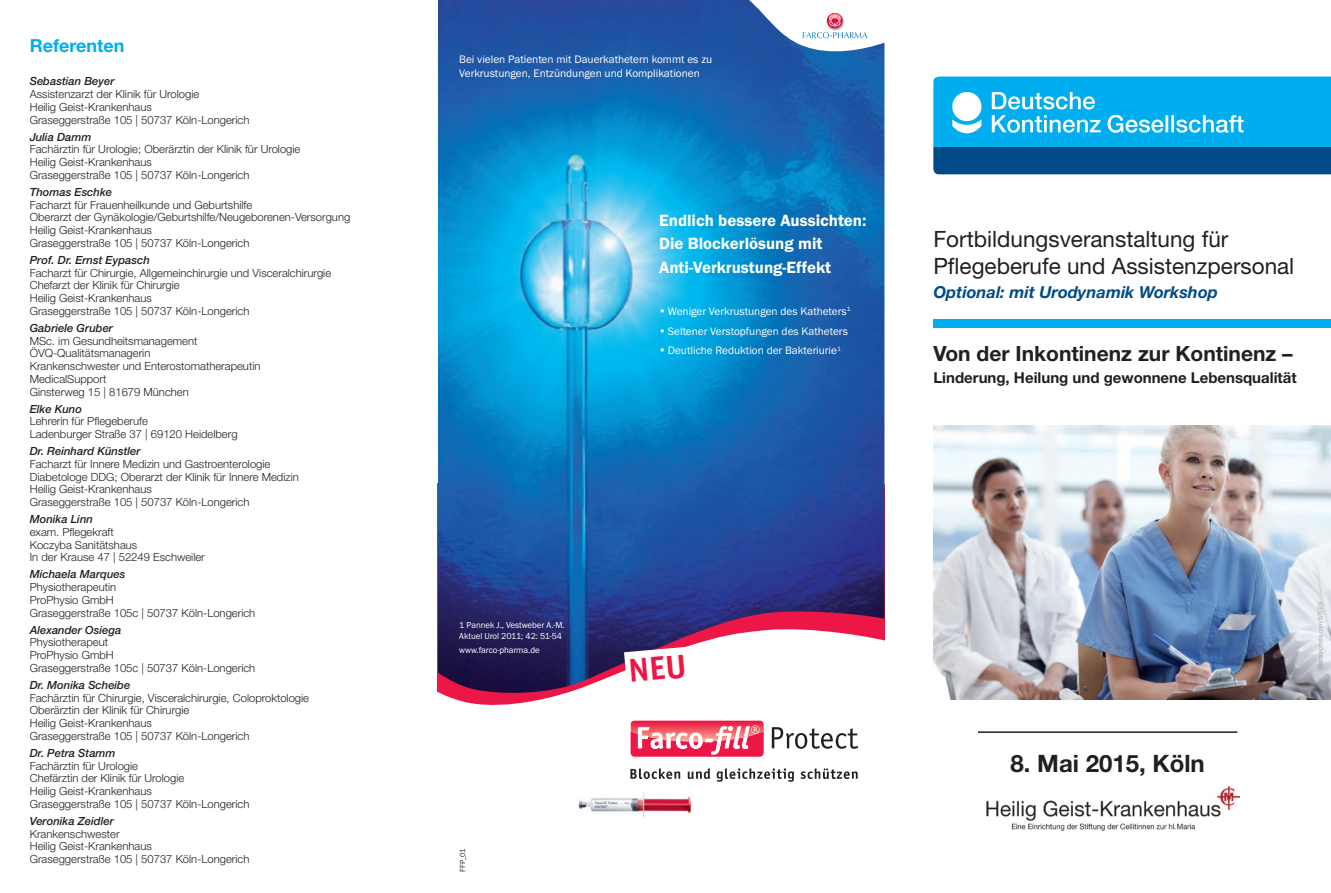
<style>
.page{position:relative;width:1331px;height:893px;background:#fff}
.page>*{position:absolute;margin:0;border:0;box-sizing:border-box;transform-origin:0 0}
.t1{font:700 24px "Helvetica Neue";color:#231f20}
.t2{font:22.5px/27px "Helvetica Neue";color:#231f20}
.t3{font:700 21px "Helvetica Neue";color:#231f20}
.t4{font:700 18px "Helvetica Neue";color:#00aeef}
.t5{font:600 16.8px/23.4px "Franklin Gothic Itc T";color:#fff}
.t6{font:italic 700 16.5px "Helvetica Neue";color:#004b87}
.t7{font:700 15px "Helvetica Neue";color:#231f20}
.t8{font:300 11.25px/12.8px "Helvetica Neue";color:#231f20}
.t9{font:11.25px/13.5px "Franklin Gothic Itc T";color:#fff}
.t10{font:italic 500 11.25px "Helvetica Neue";color:#231f20}
.t11{font:9px/10.8px "Franklin Gothic Itc T";letter-spacing:-.01em;color:#fff}
.t12{font:7.5px "Franklin Gothic Itc T";color:#231f20}
.t13{font:300 6px "Helvetica Neue";color:#939598}
</style>
<div class="page">
<hr style="left:978px;top:731px;width:259px;height:2px;background:#231f20">
<svg style="left:447px;top:696px;width:108px;height:9px"></svg>
<img style="left:438px;top:0;width:446px;height:696px">
<svg style="left:772px;top:727px;width:86px;height:22px"></svg>
<svg style="left:631px;top:721px;width:133px;height:36px"></svg>
<svg style="left:631px;top:768px;width:227px;height:14px"></svg>
<img style="left:578px;top:792px;width:114px;height:26px">
<svg style="left:803px;top:13px;width:64px;height:25px"></svg>
<img style="left:933px;top:425px;width:398px;height:275px">
<div style="left:933px;top:319px;width:398px;height:8px;background:#00aeef"></div>
<svg style="left:933px;top:77px;width:398px;height:97px;background:#1699d3"></svg>
<img style="left:986px;top:787px;width:254px;height:44px">
<svg style="left:624px;top:647px;width:68px;height:39px"></svg>
<h3 class="t4" style="left:30px;top:35px;width:96px">Referenten</h3>
<p class="t10" style="left:30px;top:75px;width:86px">Sebastian Beyer</p>
<p class="t8" style="left:30px;top:88px;width:221px">Assistenzarzt der Klinik für Urologie<br>Heilig Geist-Krankenhaus<br>Graseggerstraße 105 | 50737 Köln-Longerich</p>
<p class="t10" style="left:30px;top:130px;width:63px">Julia Damm</p>
<p class="t8" style="left:30px;top:143px;width:272px">Fachärztin für Urologie; Oberärztin der Klinik für Urologie<br>Heilig Geist-Krankenhaus<br>Graseggerstraße 105 | 50737 Köln-Longerich</p>
<p class="t10" style="left:30px;top:185px;width:84px">Thomas Eschke</p>
<p class="t8" style="left:30px;top:198px;width:322px">Facharzt für Frauenheilkunde und Geburtshilfe<br>Oberarzt der Gynäkologie/Geburtshilfe/Neugeborenen-Versorgung Heilig Geist-Krankenhaus<br>Graseggerstraße 105 | 50737 Köln-Longerich</p>
<p class="t10" style="left:30px;top:253px;width:122px">Prof. Dr. Ernst Eypasch</p>
<p class="t8" style="left:30px;top:266px;width:303px">Facharzt für Chirurgie, Allgemeinchirurgie und Visceralchirurgie Chefarzt der Klinik für Chirurgie<br>Heilig Geist-Krankenhaus<br>Graseggerstraße 105 | 50737 Köln-Longerich</p>
<p class="t10" style="left:30px;top:321px;width:85px">Gabriele Gruber</p>
<p class="t8" style="left:30px;top:334px;width:232px">MSc. im Gesundheitsmanagement<br>ÖVQ-Qualitätsmanagerin<br>Krankenschwester und Enterostomatherapeutin<br>MedicalSupport<br>Ginsterweg 15 | 81679 München</p>
<p class="t10" style="left:30px;top:402px;width:54px">Elke Kuno</p>
<p class="t8" style="left:30px;top:415px;width:209px">Lehrerin für Pflegeberufe<br>Ladenburger Straße 37 | 69120 Heidelberg</p>
<p class="t10" style="left:30px;top:444px;width:112px">Dr. Reinhard Künstler</p>
<p class="t8" style="left:30px;top:457px;width:271px">Facharzt für Innere Medizin und Gastroenterologie Diabetologe DDG; Oberarzt der Klinik für Innere Medizin Heilig Geist-Krankenhaus<br>Graseggerstraße 105 | 50737 Köln-Longerich</p>
<p class="t10" style="left:30px;top:512px;width:65px">Monika Linn</p>
<p class="t8" style="left:30px;top:525px;width:177px">exam. Pflegekraft<br>Koczyba Sanitätshaus<br>In der Krause 47 | 52249 Eschweiler</p>
<p class="t10" style="left:30px;top:568px;width:97px">Michaela Marques</p>
<p class="t8" style="left:30px;top:580px;width:227px">Physiotherapeutin<br>ProPhysio GmbH<br>Graseggerstraße 105c | 50737 Köln-Longerich</p>
<p class="t10" style="left:30px;top:623px;width:93px">Alexander Osiega</p>
<p class="t8" style="left:30px;top:636px;width:227px">Physiotherapeut<br>ProPhysio GmbH<br>Graseggerstraße 105c | 50737 Köln-Longerich</p>
<p class="t10" style="left:30px;top:678px;width:102px">Dr. Monika Scheibe</p>
<p class="t8" style="left:30px;top:691px;width:281px">Fachärztin für Chirurgie, Visceralchirurgie, Coloproktologie Oberärztin der Klinik für Chirurgie<br>Heilig Geist-Krankenhaus<br>Graseggerstraße 105 | 50737 Köln-Longerich</p>
<p class="t10" style="left:30px;top:746px;width:87px">Dr. Petra Stamm</p>
<p class="t8" style="left:30px;top:759px;width:221px">Fachärztin für Urologie<br>Chefärztin der Klinik für Urologie<br>Heilig Geist-Krankenhaus<br>Graseggerstraße 105 | 50737 Köln-Longerich</p>
<p class="t10" style="left:30px;top:814px;width:86px">Veronika Zeidler</p>
<p class="t8" style="left:30px;top:827px;width:221px">Krankenschwester<br>Heilig Geist-Krankenhaus<br>Graseggerstraße 105 | 50737 Köln-Longerich</p>
<p class="t9" style="left:459px;top:52px;width:254px">Bei vielen Patienten mit Dauerkathetern kommt es zu<br>Verkrustungen, Entzündungen und Komplikationen</p>
<h3 class="t5" style="left:659px;top:208px;width:209px">Endlich bessere Aussichten:<br>Die Blockerlösung mit<br>Anti-Verkrustung-Effekt</h3>
<p class="t9" style="left:660px;top:304px;width:192px">• Weniger Verkrustungen des Katheters<sup>1</sup></p>
<p class="t9" style="left:660px;top:324px;width:190px">• Seltener Verstopfungen des Katheters</p>
<p class="t9" style="left:660px;top:344px;width:183px">• Deutliche Reduktion der Bakteriurie<sup>1</sup></p>
<h2 class="t2" style="left:933px;top:225px;width:362px">Fortbildungsveranstaltung für<br>Pflegeberufe und Assistenzpersonal</h2>
<h3 class="t6" style="left:933px;top:282px;width:286px">Optional: mit Urodynamik Workshop</h3>
<h3 class="t3" style="left:933px;top:340px;width:361px">Von der Inkontinenz zur Kontinenz –</h3>
<h3 class="t7" style="left:933px;top:369px;width:365px">Linderung, Heilung und gewonnene Lebensqualität</h3>
<p class="t11" style="left:459px;top:620px;width:107px">1 Pannek J., Vestweber A.-M.<br>Aktuel Urol 2011; 42: 51-54</p>
<p class="t11" style="left:459px;top:645px;width:82px">www.farco-pharma.de</p>
<p class="t12" style="left:458px;top:872px;width:25px;rotate:-90deg">FFP_01</p>
<h1 class="t1" style="left:1011px;top:748px;width:196px">8. Mai 2015, Köln</h1>
<p class="t13" style="left:1317px;top:670px;width:70px;rotate:-90deg">©istockphoto.com/STEEX</p>
</div>
